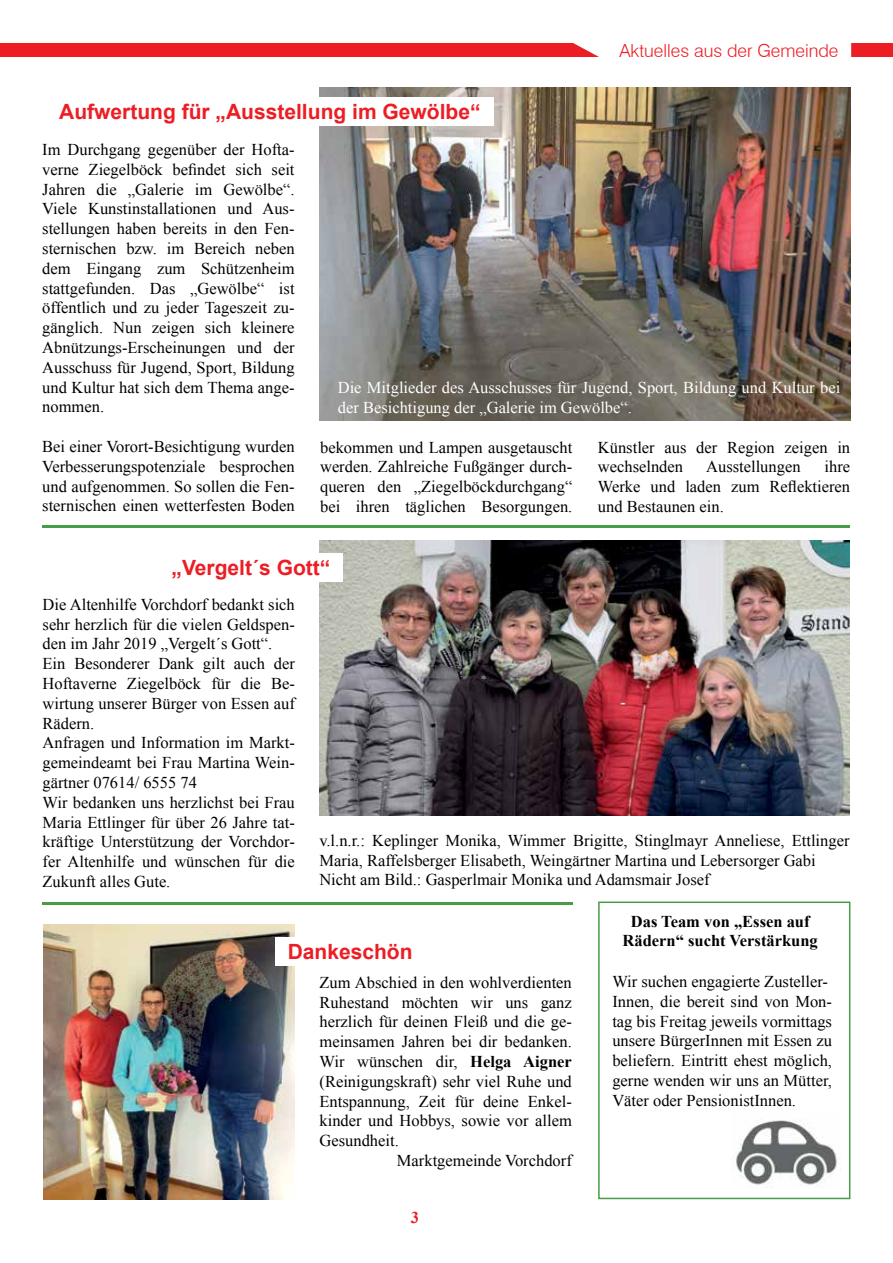
<style>
.page{position:relative;width:893px;height:1263px;background:#fff}
.page>*{position:absolute;margin:0;border:0;box-sizing:border-box;transform-origin:0 0}
.t1{font:700 21px "Arial";color:#ed1d24}
.t2{font:300 18px "Swiss 721 BT";color:#ed1d24}
.t3{font:16.5px/19.8px "Times New Roman";color:#000;text-align:justify}
.t4{font:16.5px/19.8px "Times New Roman";color:#fff}
.t5{font:700 16.5px/19.8px "Times New Roman";color:#000;text-align:center}
.t6{font:700 16.5px "Times New Roman";color:#ed1d24}
.s1{font-weight:700}
</style>
<div class="page">
<div style="left:0;top:43px;width:893px;height:13px;background:#ed1d24"></div>
<div style="left:569px;top:43px;width:282px;height:14px;background:#fff"></div>
<img style="left:320px;top:87px;width:530px;height:334px">
<div style="left:37px;top:97px;width:456px;height:29px;background:#fff"></div>
<img style="left:319px;top:540px;width:530px;height:275px">
<div style="left:54px;top:553px;width:289px;height:29px;background:#fff"></div>
<hr style="left:42px;top:526px;width:808px;height:2px;background:#479c45">
<hr style="left:42px;top:903px;width:531px;height:2px;background:#479c45">
<div style="left:598px;top:901px;width:252px;height:298px;border:2px solid #479c45"></div>
<img style="left:736px;top:1120px;width:101px;height:65px">
<img style="left:43px;top:925px;width:252px;height:274px">
<div style="left:275px;top:937px;width:253px;height:29px;background:#fff"></div>
<p class="t1" style="left:59px;top:98px;width:423px">Aufwertung für „Ausstellung im Gewölbe“</p>
<p class="t2" style="left:619px;top:39px;width:220px">Aktuelles aus der Gemeinde</p>
<p class="t3" style="left:42px;top:139px;width:254px">Im Durchgang gegenüber der Hofta&shy;verne Ziegelböck befindet sich seit Jahren die „Galerie im Gewölbe“.<br>Viele Kunstinstallationen und Aus&shy;stellungen haben bereits in den Fen&shy;sternischen bzw. im Bereich neben dem Eingang zum Schützenheim stattgefunden. Das „Gewölbe“ ist öffentlich und zu jeder Tageszeit zu&shy;gänglich. Nun zeigen sich kleinere Abnützungs-Erscheinungen und der Ausschuss für Jugend, Sport, Bildung und Kultur hat sich dem Thema ange&shy;nommen.</p>
<p class="t3" style="left:42px;top:436px;width:254px">Bei einer Vorort-Besichtigung wurden Verbesserungspotenziale besprochen und aufgenommen. So sollen die Fen&shy;sternischen einen wetterfesten Boden</p>
<p class="t4" style="left:338px;top:377px;width:504px">Die Mitglieder des Ausschusses für Jugend, Sport, Bildung und Kultur bei der Besichtigung der „Galerie im Gewölbe“.</p>
<p class="t3" style="left:320px;top:437px;width:254px">bekommen und Lampen ausgetauscht werden. Zahlreiche Fußgänger durch&shy;queren den „Ziegelböckdurchgang“ bei ihren täglichen Besorgungen.</p>
<p class="t3" style="left:598px;top:437px;width:254px">Künstler aus der Region zeigen in wechselnden</p>
<p class="t3" style="left:598px;top:457px;width:254px;text-indent:227px">ihre Werke und laden zum Reflektieren und Bestaunen ein.</p>
<p class="t3" style="left:706px;top:457px;width:96px">Ausstellungen</p>
<p class="t1" style="left:172px;top:554px;width:160px">„Vergelt´s Gott“</p>
<p class="t3" style="left:43px;top:594px;width:254px;text-align:left">Die Altenhilfe Vorchdorf bedankt sich sehr herzlich für die vielen Geldspen&shy;den im Jahr 2019 „Vergelt´s Gott“.<br>Ein Besonderer Dank gilt auch der<br>Hoftaverne Ziegelböck für die Be&shy;wirtung unserer Bürger von Essen auf<br>Rädern.<br>Anfragen und Information im Markt&shy;gemeindeamt bei Frau Martina Wein&shy;gärtner 07614/ 6555 74<br>Wir bedanken uns herzlichst bei Frau<br>Maria Ettlinger für über 26 Jahre tat&shy;kräftige Unterstützung der Vorchdor&shy;fer Altenhilfe und wünschen für die<br>Zukunft alles Gute.</p>
<p class="t3" style="left:319px;top:830px;width:532px;text-align:left">v.l.n.r.: Keplinger Monika, Wimmer Brigitte, Stinglmayr Anneliese, Ettlinger<br>Maria, Raffelsberger Elisabeth, Weingärtner Martina und Lebersorger Gabi<br>Nicht am Bild.: Gasperlmair Monika und Adamsmair Josef</p>
<p class="t1" style="left:288px;top:938px;width:126px">Dankeschön</p>
<p class="t3" style="left:320px;top:972px;width:254px">Zum Abschied in den wohlverdienten</p>
<p class="t3" style="left:320px;top:992px;width:254px">Ruhestand möchten wir uns ganz</p>
<p class="t3" style="left:320px;top:1012px;width:254px">herzlich für deinen Fleiß und die ge-</p>
<p class="t3" style="left:320px;top:1031px;width:254px">meinsamen Jahren bei dir bedanken.</p>
<p class="t3" style="left:320px;top:1051px;width:254px">Wir wünschen dir, <span class="s1">Helga Aigner</span></p>
<p class="t3" style="left:320px;top:1071px;width:254px">(Reinigungskraft) sehr viel Ruhe und</p>
<p class="t3" style="left:320px;top:1091px;width:254px">Entspannung, Zeit für deine Enkel-</p>
<p class="t3" style="left:320px;top:1111px;width:254px">kinder und Hobbys, sowie vor allem</p>
<p class="t3" style="left:320px;top:1130px;width:81px">Gesundheit.</p>
<p class="t3" style="left:397px;top:1150px;width:176px">Marktgemeinde Vorchdorf</p>
<p class="t6" style="left:411px;top:1206px;width:10px">3</p>
<p class="t5" style="left:623px;top:911px;width:197px">Das Team von „Essen auf<br>Rädern“ sucht Verstärkung</p>
<p class="t3" style="left:612px;top:971px;width:221px;text-align:left">Wir suchen engagierte Zusteller-<br>Innen, die bereit sind von Mon&shy;tag bis Freitag jeweils vormittags unsere BürgerInnen mit Essen zu beliefern. Eintritt ehest möglich, gerne wenden wir uns an Mütter,<br>Väter oder PensionistInnen.</p>
</div>
